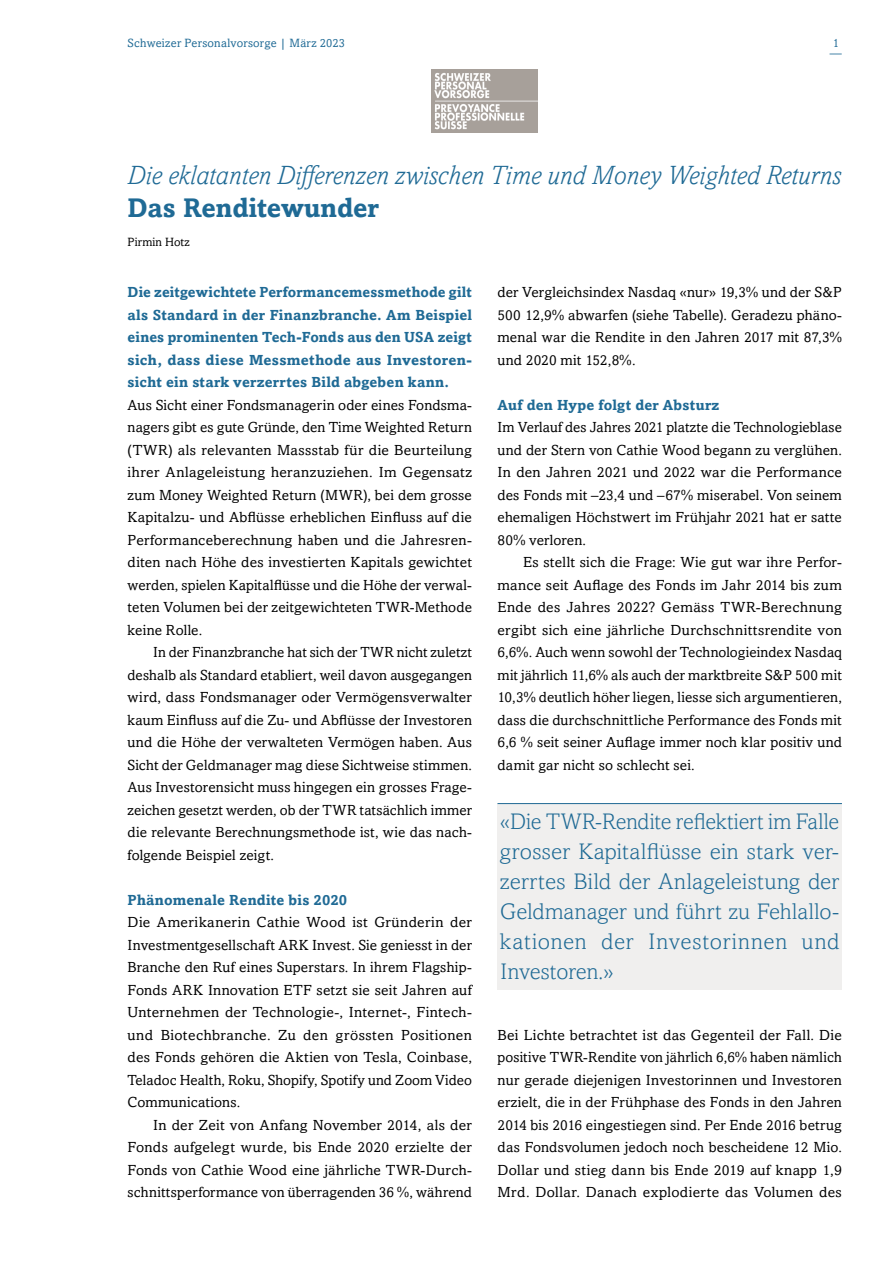
<style>
.page{position:relative;width:893px;height:1263px;background:#fff}
.page>*{position:absolute;margin:0;border:0;box-sizing:border-box;transform-origin:0 0}
.t1{font:italic 300 27px "Amasis MT Pro";color:#1f6a95}
.t2{font:700 27px "Amasis MT Pro";color:#1f6a95}
.Zitat{font:300 22.5px/30px "Amasis MT Pro";letter-spacing:.025em;color:#1f6a95;text-align:justify}
.Grundtext{font:14.7px/22.5px "Amasis MT Pro";letter-spacing:.01em;color:#000;text-align:justify}
.Grundtext_o__Einzug{font:14.7px/22.5px "Amasis MT Pro";letter-spacing:.005em;color:#000;text-align:justify}
.Untertitel{font:700 14.7px/22.5px "Amasis MT Pro";letter-spacing:.015em;color:#1f6a95;text-align:justify}
.Untertitel_linksbünd{font:700 14.7px "Amasis MT Pro";letter-spacing:.015em;color:#1f6a95}
.t3{font:12px/10.5px "Amasis MT Pro";letter-spacing:.015em;color:#1f6a95}
.Autor{font:12px "Amasis MT Pro";color:#000}
</style>
<div class="page">
<div style="left:497px;top:804px;width:345px;height:186px;background:#f0efee"></div>
<hr style="left:497px;top:803px;width:345px;height:1px;background:#1f6a95">
<img style="left:432px;top:70px;width:106px;height:62px">
<p class="t3" style="left:128px;top:38px;width:219px">Schweizer Personalvorsorge | März 2023</p>
<p class="t3" style="left:830px;top:38px;width:13px">1 —</p>
<p class="t1" style="left:128px;top:160px;width:715px">Die eklatanten Differenzen zwischen Time und Money Weighted Returns</p>
<p class="t2" style="left:128px;top:191px;width:253px">Das Renditewunder</p>
<p class="Autor" style="left:128px;top:235px;width:64px">Pirmin Hotz</p>
<p class="Untertitel" style="left:128px;top:281px;width:346px">Die zeitgewichtete Performancemessmethode gilt als Standard in der Finanzbranche. Am Beispiel eines prominenten Tech-Fonds aus den USA zeigt sich, dass diese Messmethode aus Investoren&shy;sicht ein stark verzerrtes Bild abgeben kann.</p>
<p class="Grundtext_o__Einzug" style="left:128px;top:394px;width:346px">Aus Sicht einer Fondsmanagerin oder eines Fondsma&shy;nagers gibt es gute Gründe, den Time Weighted Return (TWR) als relevanten Massstab für die Beurteilung ihrer Anlageleistung heranzuziehen. Im Gegensatz zum Money Weighted Return (MWR), bei dem grosse Kapitalzu- und Abflüsse erheblichen Einfluss auf die Performanceberechnung haben und die Jahresren&shy;diten nach Höhe des investierten Kapitals gewichtet werden, spielen Kapitalflüsse und die Höhe der verwal&shy;teten Volumen bei der zeitgewichteten TWR-Methode keine Rolle.</p>
<p class="Grundtext" style="left:128px;top:641px;width:346px;text-indent:26px">In der Finanzbranche hat sich der TWR nicht zuletzt deshalb als Standard etabliert, weil davon ausgegangen wird, dass Fondsmanager oder Vermögensverwalter kaum Einfluss auf die Zu- und Abflüsse der Investoren und die Höhe der verwalteten Vermögen haben. Aus Sicht der Geldmanager mag diese Sichtweise stimmen.<br>Aus Investorensicht muss hingegen ein grosses Frage&shy;zeichen gesetzt werden, ob der TWR tatsächlich immer die relevante Berechnungsmethode ist, wie das nach&shy;folgende Beispiel zeigt.</p>
<p class="Untertitel_linksbünd" style="left:128px;top:891px;width:221px">Phänomenale Rendite bis 2020</p>
<p class="Grundtext_o__Einzug" style="left:128px;top:911px;width:346px">Die Amerikanerin Cathie Wood ist Gründerin der Investmentgesellschaft ARK Invest. Sie geniesst in der Branche den Ruf eines Superstars. In ihrem Flagship-Fonds ARK Innovation ETF setzt sie seit Jahren auf Unternehmen der Technologie-, Internet-, Fintech&shy;und Biotechbranche. Zu den grössten Positionen des Fonds gehören die Aktien von Tesla, Coinbase, Teladoc Health, Roku, Shopify, Spotify und Zoom Video Communications.</p>
<p class="Grundtext" style="left:128px;top:1114px;width:346px;text-indent:26px">In der Zeit von Anfang November 2014, als der Fonds aufgelegt wurde, bis Ende 2020 erzielte der Fonds von Cathie Wood eine jährliche TWR-Durch&shy;schnittsperformance von überragenden 36 %, während</p>
<p class="Grundtext" style="left:497px;top:281px;width:346px">der Vergleichsindex Nasdaq «nur» 19,3% und der S&amp;P 500 12,9% abwarfen (siehe Tabelle). Geradezu phäno&shy;menal war die Rendite in den Jahren 2017 mit 87,3% und 2020 mit 152,8%.</p>
<p class="Untertitel_linksbünd" style="left:497px;top:396px;width:223px">Auf den Hype folgt der Absturz</p>
<p class="Grundtext_o__Einzug" style="left:497px;top:416px;width:346px">Im Verlauf des Jahres 2021 platzte die Technologieblase und der Stern von Cathie Wood begann zu verglühen.<br>In den Jahren 2021 und 2022 war die Performance des Fonds mit –23,4 und –67% miserabel. Von seinem ehemaligen Höchstwert im Frühjahr 2021 hat er satte 80% verloren.</p>
<p class="Grundtext" style="left:497px;top:551px;width:346px;text-indent:26px">Es stellt sich die Frage: Wie gut war ihre Perfor&shy;mance seit Auflage des Fonds im Jahr 2014 bis zum Ende des Jahres 2022? Gemäss TWR-Berechnung ergibt sich eine jährliche Durchschnittsrendite von 6,6%. Auch wenn sowohl der Technologieindex Nasdaq mit jährlich 11,6% als auch der marktbreite S&amp;P 500 mit 10,3% deutlich höher liegen, liesse sich argumentieren, dass die durchschnittliche Performance des Fonds mit 6,6 % seit seiner Auflage immer noch klar positiv und damit gar nicht so schlecht sei.</p>
<p class="Zitat" style="left:500px;top:807px;width:340px">«Die TWR-Rendite reflektiert im Falle grosser Kapitalflüsse ein stark ver&shy;zerrtes Bild der Anlageleistung der Geldmanager und führt zu Fehlallo&shy;kationen der Investorinnen und Investoren.»</p>
<p class="Grundtext" style="left:497px;top:1024px;width:346px">Bei Lichte betrachtet ist das Gegenteil der Fall. Die positive TWR-Rendite von jährlich 6,6% haben nämlich nur gerade diejenigen Investorinnen und Investoren erzielt, die in der Frühphase des Fonds in den Jahren 2014 bis 2016 eingestiegen sind. Per Ende 2016 betrug das Fondsvolumen jedoch noch bescheidene 12 Mio.<br>Dollar und stieg dann bis Ende 2019 auf knapp 1,9<br>Mrd. Dollar. Danach explodierte das Volumen des</p>
</div>
